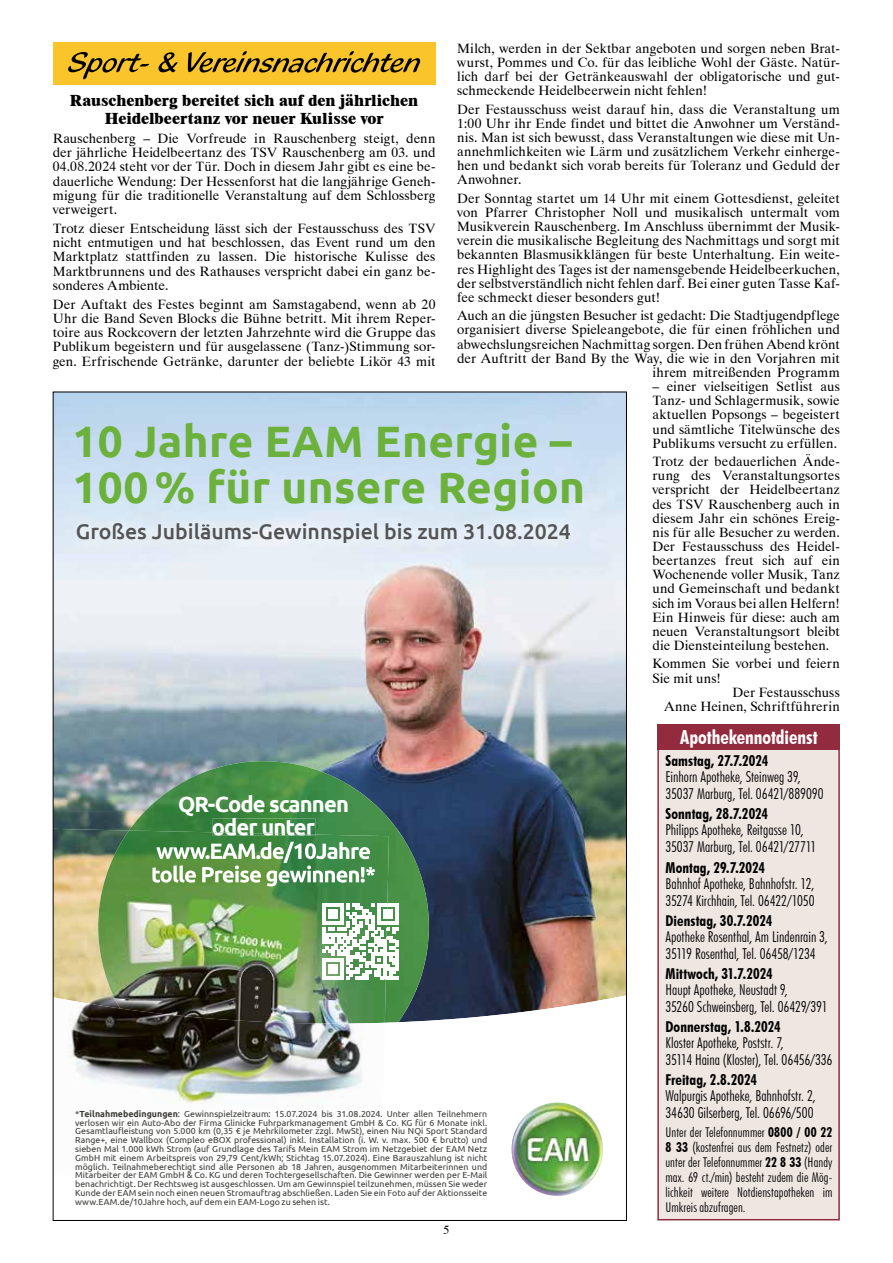
<style>
.page{position:relative;width:893px;height:1263px;background:#fff}
.page>*{position:absolute;margin:0;border:0;box-sizing:border-box;transform-origin:0 0}
.t1{font:700 43.95px/46px "Ubuntu";letter-spacing:.01em;color:#6bb13b}
.t2{font:700 22.05px/23.4px "Ubuntu";letter-spacing:-.04em;color:#fff;text-align:center}
.t3{font:500 21.3px "Ubuntu";color:#545454}
.t4{font:700 condensed 19.5px "Futura BT";letter-spacing:-.005em;color:#fff}
.t5{font:800 16.5px/18.1px "Dutch 801 BT";letter-spacing:-.005em;color:#000;text-align:center}
.t6{font:300 condensed 15px/16.5px "Futura BT";letter-spacing:.005em;color:#000}
.t7{font:700 condensed 15px "Futura BT";letter-spacing:.005em;color:#000}
.t8{font:13.5px/14.1px "Dutch 801 BT";letter-spacing:.005em;color:#000;text-align:justify}
.t9{font:300 condensed 13.5px/15px "Futura BT";letter-spacing:.01em;color:#000;text-align:justify}
.t10{font:13.5px "Dutch 801 BT";letter-spacing:.025em;color:#000}
.t11{font:12px "Dutch 801 BT";color:#000}
.t12{font:8.85px/8.9px "Ubuntu";letter-spacing:.005em;color:#3d3c39;text-align:justify}
.s1{font-weight:700}
</style>
<div class="page">
<img style="left:55px;top:394px;width:310px;height:417px">
<img style="left:365px;top:394px;width:260px;height:523px">
<img style="left:55px;top:811px;width:74px;height:18px">
<img style="left:430px;top:917px;width:195px;height:76px">
<img style="left:129px;top:761px;width:301px;height:232px">
<img style="left:213px;top:818px;width:102px;height:12px">
<svg style="left:389px;top:993px;width:236px;height:198px"></svg>
<img style="left:66px;top:513px;width:515px;height:41px">
<img style="left:512px;top:1103px;width:66px;height:93px">
<img style="left:55px;top:829px;width:74px;height:168px">
<img style="left:97px;top:830px;width:292px;height:193px">
<img style="left:55px;top:997px;width:330px;height:180px">
<svg style="left:323px;top:904px;width:75px;height:75px"></svg>
<img style="left:213px;top:832px;width:102px;height:4px">
<img style="left:156px;top:842px;width:215px;height:21px">
<img style="left:152px;top:865px;width:223px;height:21px">
<div style="left:657px;top:725px;width:183px;height:495px;background:#eee6e1;border:2px solid #932b3e"></div>
<div style="left:657px;top:724px;width:183px;height:26px;background:#932b3e"></div>
<div style="left:53px;top:43px;width:382px;height:42px;background:#fac42b"></div>
<svg style="left:68px;top:51px;width:352px;height:28px"></svg>
<p class="t8" style="left:457px;top:41px;width:384px">Milch, werden in der Sektbar angeboten und sorgen neben Brat&shy;wurst, Pommes und Co. für das leibliche Wohl der Gäste. Natür&shy;lich darf bei der Getränkeauswahl der obligatorische und gut&shy;schmeckende Heidelbeerwein nicht fehlen!</p>
<p class="t8" style="left:457px;top:102px;width:384px">Der Festausschuss weist darauf hin, dass die Veranstaltung um 1:00 Uhr ihr Ende findet und bittet die Anwohner um Verständ&shy;nis. Man ist sich bewusst, dass Veranstaltungen wie diese mit Un&shy;annehmlichkeiten wie Lärm und zusätzlichem Verkehr einherge&shy;hen und bedankt sich vorab bereits für Toleranz und Geduld der Anwohner.</p>
<p class="t8" style="left:457px;top:191px;width:384px">Der Sonntag startet um 14 Uhr mit einem Gottesdienst, geleitet von Pfarrer Christopher Noll und musikalisch untermalt vom Musikverein Rauschenberg. Im Anschluss übernimmt der Musik&shy;verein die musikalische Begleitung des Nachmittags und sorgt mit bekannten Blasmusikklängen für beste Unterhaltung. Ein weite&shy;res Highlight des Tages ist der namensgebende Heidelbeerkuchen, der selbstverständlich nicht fehlen darf. Bei einer guten Tasse Kaf&shy;fee schmeckt dieser besonders gut!</p>
<p class="t8" style="left:457px;top:308px;width:384px;text-align:right">Auch an die jüngsten Besucher ist gedacht: Die Stadtjugendpflege organisiert diverse Spieleangebote, die für einen fröhlichen und abwechslungsreichen Nachmittag sorgen. Den frühen Abend krönt der Auftritt der Band By the Way, die wie in den Vorjahren mit ihrem mitreißenden Programm</p>
<p class="t8" style="left:652px;top:379px;width:189px">– einer vielseitigen Setlist aus Tanz- und Schlagermusik, sowie aktuellen Popsongs – begeistert und sämtliche Titelwünsche des Publikums versucht zu erfüllen.</p>
<p class="t8" style="left:652px;top:454px;width:189px">Trotz der bedauerlichen Ände&shy;rung des Veranstaltungsortes verspricht der Heidelbeertanz des TSV Rauschenberg auch in diesem Jahr ein schönes Ereig&shy;nis für alle Besucher zu werden.<br>Der Festausschuss des Heidel&shy;beertanzes freut sich auf ein Wochenende voller Musik, Tanz und Gemeinschaft und bedankt sich im Voraus bei allen Helfern!<br>Ein Hinweis für diese: auch am neuen Veranstaltungsort bleibt die Diensteinteilung bestehen.</p>
<p class="t8" style="left:652px;top:657px;width:189px">Kommen Sie vorbei und feiern</p>
<p class="t8" style="left:652px;top:671px;width:70px">Sie mit uns!</p>
<p class="t8" style="left:732px;top:685px;width:109px">Der Festausschuss</p>
<p class="t10" style="left:664px;top:698px;width:177px">Anne Heinen, Schriftführerin</p>
<p class="t5" style="left:70px;top:91px;width:350px">Rauschenberg bereitet sich auf den jährlichen<br>Heidelbeertanz vor neuer Kulisse vor</p>
<p class="t8" style="left:53px;top:131px;width:384px">Rauschenberg – Die Vorfreude in Rauschenberg steigt, denn der jährliche Heidelbeertanz des TSV Rauschenberg am 03. und 04.08.2024 steht vor der Tür. Doch in diesem Jahr gibt es eine be&shy;dauerliche Wendung: Der Hessenforst hat die langjährige Geneh&shy;migung für die traditionelle Veranstaltung auf dem Schlossberg verweigert.</p>
<p class="t8" style="left:53px;top:221px;width:384px">Trotz dieser Entscheidung lässt sich der Festausschuss des TSV nicht entmutigen und hat beschlossen, das Event rund um den Marktplatz stattfinden zu lassen. Die historische Kulisse des Marktbrunnens und des Rathauses verspricht dabei ein ganz be&shy;sonderes Ambiente.</p>
<p class="t8" style="left:53px;top:297px;width:384px">Der Auftakt des Festes beginnt am Samstagabend, wenn ab 20<br>Uhr die Band Seven Blocks die Bühne betritt. Mit ihrem Reper&shy;toire aus Rockcovern der letzten Jahrzehnte wird die Gruppe das Publikum begeistern und für ausgelassene (Tanz-)Stimmung sor&shy;gen. Erfrischende Getränke, darunter der beliebte Likör 43 mit</p>
<h1 class="t1" style="left:73px;top:418px;width:514px">10 Jahre EAM Energie –<br>100 % für unsere Region</h1>
<h3 class="t3" style="left:76px;top:518px;width:497px">Großes Jubiläums-Gewinnspiel bis zum 31.08.2024</h3>
<h2 class="t2" style="left:178px;top:792px;width:172px">QR-Code scannen oder unter</h2>
<p class="t12" style="left:75px;top:1109px;width:414px">*<span class="s1">Teilnahmebedingungen</span>: Gewinnspielzeitraum: 15.07.2024 bis 31.08.2024. Unter allen Teilnehmern verlosen wir ein Auto-Abo der Firma Glinicke Fuhrparkmanagement GmbH &amp; Co. KG für 6 Monate inkl.<br>Gesamtlaufleistung von 5.000 km (0,35 € je Mehrkilometer zzgl. MwSt), einen Niu NQi Sport Standard Range+, eine Wallbox (Compleo eBOX professional) inkl. Installation (i. W. v. max. 500 € brutto) und sieben Mal 1.000 kWh Strom (auf Grundlage des Tarifs Mein EAM Strom im Netzgebiet der EAM Netz GmbH mit einem Arbeitspreis von 29,79 Cent/kWh; Stichtag 15.07.2024). Eine Barauszahlung ist nicht möglich. Teilnahmeberechtigt sind alle Personen ab 18 Jahren, ausgenommen Mitarbeiterinnen und Mitarbeiter der EAM GmbH &amp; Co. KG und deren Tochtergesellschaften. Die Gewinner werden per E-Mail benachrichtigt. Der Rechtsweg ist ausgeschlossen. Um am Gewinnspiel teilzunehmen, müssen Sie weder Kunde der EAM sein noch einen neuen Stromauftrag abschließen. Laden Sie ein Foto auf der Aktionsseite www.EAM.de/10Jahre hoch, auf dem ein EAM-Logo zu sehen ist.</p>
<p class="t11" style="left:443px;top:1222px;width:7px">5</p>
<h3 class="t4" style="left:680px;top:725px;width:139px">Apothekennotdienst</h3>
<p class="t7" style="left:665px;top:751px;width:105px">Samstag, 27.7.2024</p>
<p class="t6" style="left:665px;top:769px;width:160px">Einhorn Apotheke, Steinweg 39,<br>35037 Marburg, Tel. 06421/889090</p>
<p class="t7" style="left:665px;top:804px;width:104px">Sonntag, 28.7.2024</p>
<p class="t6" style="left:665px;top:822px;width:152px">Philipps Apotheke, Reitgasse 10,<br>35037 Marburg, Tel. 06421/27711</p>
<p class="t7" style="left:665px;top:858px;width:101px">Montag, 29.7.2024</p>
<p class="t6" style="left:665px;top:875px;width:151px">Bahnhof Apotheke, Bahnhofstr. 12,<br>35274 Kirchhain, Tel. 06422/1050</p>
<p class="t7" style="left:665px;top:911px;width:108px">Dienstag, 30.7.2024</p>
<p class="t6" style="left:665px;top:928px;width:164px">Apotheke Rosenthal, Am Lindenrain 3,<br>35119 Rosenthal, Tel. 06458/1234</p>
<p class="t7" style="left:665px;top:964px;width:109px">Mittwoch, 31.7.2024</p>
<p class="t6" style="left:665px;top:981px;width:164px">Haupt Apotheke, Neustadt 9,<br>35260 Schweinsberg, Tel. 06429/391</p>
<p class="t7" style="left:665px;top:1017px;width:117px">Donnerstag, 1.8.2024</p>
<p class="t6" style="left:665px;top:1034px;width:168px">Kloster Apotheke, Poststr. 7,<br>35114 Haina (Kloster), Tel. 06456/336</p>
<p class="t7" style="left:665px;top:1070px;width:93px">Freitag, 2.8.2024</p>
<p class="t6" style="left:665px;top:1087px;width:152px">Walpurgis Apotheke, Bahnhofstr. 2,<br>34630 Gilserberg, Tel. 06696/500</p>
<p class="t9" style="left:665px;top:1124px;width:168px">Unter der Telefonnummer <span class="s1">0800 / 00 22<br>8 33</span> (kostenfrei aus dem Festnetz) oder unter der Telefonnummer <span class="s1">22 8 33</span> (Handy max. 69 ct./min) besteht zudem die Mög&shy;lichkeit weitere Notdienstapotheken im Umkreis abzufragen.</p>
</div>
